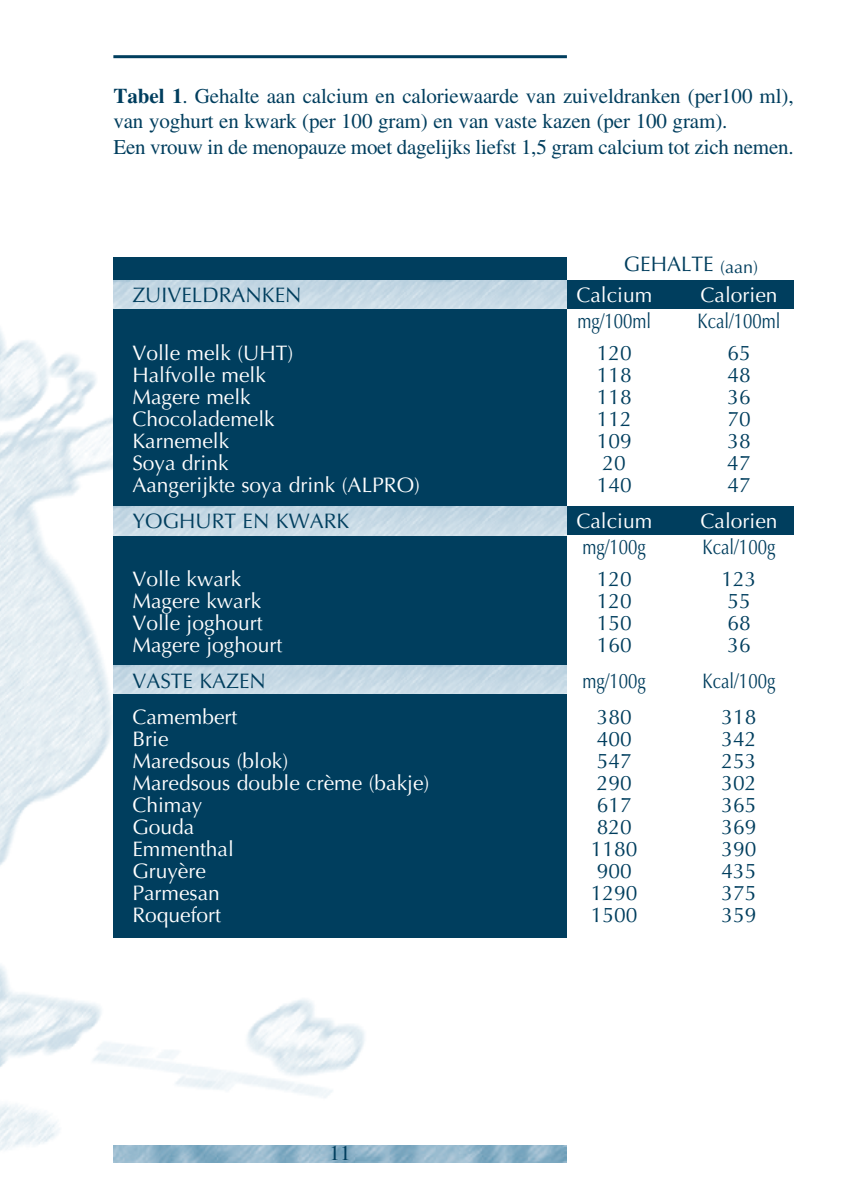
<style>
.page{position:relative;width:850px;height:1190px;background:#fff}
.page>*{position:absolute;margin:0;border:0;box-sizing:border-box;transform-origin:0 0}
.t1{font:21px "Optima";color:#fff}
.t2{font:21px/25.2px "Times";letter-spacing:-.005em;color:#003e5e}
.t3{font:21px "Optima";color:#003e5e}
.t4{font:21px "Optima";color:#003e5e;scale:.8 1}
.s1{font-weight:700}
.s2{font-size:18px}
</style>
<div class="page">
<img style="left:0;top:329px;width:365px;height:822px">
<img style="left:113px;top:1145px;width:454px;height:17px">
<div style="left:113px;top:257px;width:454px;height:681px;background:#003e5e"></div>
<img style="left:113px;top:281px;width:454px;height:28px">
<img style="left:113px;top:507px;width:454px;height:28px">
<img style="left:113px;top:666px;width:454px;height:28px">
<div style="left:567px;top:281px;width:227px;height:28px;background:#003e5e"></div>
<div style="left:567px;top:507px;width:227px;height:28px;background:#003e5e"></div>
<hr style="left:113px;top:55px;width:454px;height:3px;background:#003e5e">
<p class="t2" style="left:113px;top:86px;width:682px"><span class="s1">Tabel 1</span>. Gehalte aan calcium en caloriewaarde van zuiveldranken (per100 ml), van yoghurt en kwark (per 100 gram) en van vaste kazen (per 100 gram).<br>Een vrouw in de menopauze moet dagelijks liefst 1,5 gram calcium tot zich nemen.</p>
<p class="t3" style="left:624px;top:256px;width:136px">GEHALTE <span class="s2">(aan)</span></p>
<p class="t3" style="left:132px;top:286px;width:171px">ZUIVELDRANKEN</p>
<p class="t1" style="left:576px;top:286px;width:77px">Calcium</p>
<p class="t1" style="left:701px;top:286px;width:79px">Calorien</p>
<p class="t4" style="left:577px;top:312px;width:94px">mg/100ml</p>
<p class="t4" style="left:697px;top:312px;width:105px">Kcal/100ml</p>
<p class="t1" style="left:132px;top:344px;width:163px">Volle melk (UHT)</p>
<p class="t3" style="left:597px;top:344px;width:37px">120</p>
<p class="t3" style="left:727px;top:344px;width:25px">65</p>
<p class="t1" style="left:132px;top:366px;width:135px">Halfvolle melk</p>
<p class="t3" style="left:597px;top:366px;width:37px">118</p>
<p class="t3" style="left:727px;top:366px;width:25px">48</p>
<p class="t1" style="left:132px;top:388px;width:120px">Magere melk</p>
<p class="t3" style="left:597px;top:388px;width:37px">118</p>
<p class="t3" style="left:727px;top:388px;width:25px">36</p>
<p class="t1" style="left:132px;top:410px;width:144px">Chocolademelk</p>
<p class="t3" style="left:597px;top:410px;width:37px">112</p>
<p class="t3" style="left:727px;top:410px;width:25px">70</p>
<p class="t1" style="left:132px;top:432px;width:98px">Karnemelk</p>
<p class="t3" style="left:597px;top:432px;width:37px">109</p>
<p class="t3" style="left:727px;top:432px;width:25px">38</p>
<p class="t1" style="left:132px;top:454px;width:98px">Soya drink</p>
<p class="t3" style="left:603px;top:454px;width:25px">20</p>
<p class="t3" style="left:727px;top:454px;width:25px">47</p>
<p class="t1" style="left:132px;top:476px;width:289px">Aangerijkte soya drink (ALPRO)</p>
<p class="t3" style="left:597px;top:476px;width:37px">140</p>
<p class="t3" style="left:727px;top:476px;width:25px">47</p>
<p class="t3" style="left:132px;top:512px;width:218px">YOGHURT EN KWARK</p>
<p class="t1" style="left:576px;top:512px;width:77px">Calcium</p>
<p class="t1" style="left:701px;top:512px;width:79px">Calorien</p>
<p class="t4" style="left:583px;top:538px;width:81px">mg/100g</p>
<p class="t4" style="left:703px;top:538px;width:93px">Kcal/100g</p>
<p class="t1" style="left:132px;top:570px;width:111px">Volle kwark</p>
<p class="t3" style="left:597px;top:570px;width:37px">120</p>
<p class="t3" style="left:721px;top:570px;width:37px">123</p>
<p class="t1" style="left:132px;top:592px;width:130px">Magere kwark</p>
<p class="t3" style="left:597px;top:592px;width:37px">120</p>
<p class="t3" style="left:727px;top:592px;width:25px">55</p>
<p class="t1" style="left:132px;top:614px;width:132px">Volle joghourt</p>
<p class="t3" style="left:597px;top:614px;width:37px">150</p>
<p class="t3" style="left:727px;top:614px;width:25px">68</p>
<p class="t1" style="left:132px;top:636px;width:151px">Magere joghourt</p>
<p class="t3" style="left:597px;top:636px;width:37px">160</p>
<p class="t3" style="left:727px;top:636px;width:25px">36</p>
<p class="t3" style="left:132px;top:672px;width:135px">VASTE KAZEN</p>
<p class="t4" style="left:583px;top:672px;width:81px">mg/100g</p>
<p class="t4" style="left:703px;top:672px;width:93px">Kcal/100g</p>
<p class="t1" style="left:132px;top:708px;width:106px">Camembert</p>
<p class="t3" style="left:597px;top:708px;width:37px">380</p>
<p class="t3" style="left:721px;top:708px;width:37px">318</p>
<p class="t1" style="left:132px;top:730px;width:38px">Brie</p>
<p class="t3" style="left:597px;top:730px;width:37px">400</p>
<p class="t3" style="left:721px;top:730px;width:37px">342</p>
<p class="t1" style="left:132px;top:752px;width:157px">Maredsous (blok)</p>
<p class="t3" style="left:597px;top:752px;width:37px">547</p>
<p class="t3" style="left:721px;top:752px;width:37px">253</p>
<p class="t1" style="left:132px;top:774px;width:298px">Maredsous double crème (bakje)</p>
<p class="t3" style="left:597px;top:774px;width:37px">290</p>
<p class="t3" style="left:721px;top:774px;width:37px">302</p>
<p class="t1" style="left:132px;top:796px;width:72px">Chimay</p>
<p class="t3" style="left:597px;top:796px;width:37px">617</p>
<p class="t3" style="left:721px;top:796px;width:37px">365</p>
<p class="t1" style="left:132px;top:818px;width:63px">Gouda</p>
<p class="t3" style="left:597px;top:818px;width:37px">820</p>
<p class="t3" style="left:721px;top:818px;width:37px">369</p>
<p class="t1" style="left:132px;top:840px;width:103px">Emmenthal</p>
<p class="t3" style="left:591px;top:840px;width:48px">1180</p>
<p class="t3" style="left:721px;top:840px;width:37px">390</p>
<p class="t1" style="left:132px;top:862px;width:75px">Gruyère</p>
<p class="t3" style="left:597px;top:862px;width:37px">900</p>
<p class="t3" style="left:721px;top:862px;width:37px">435</p>
<p class="t1" style="left:132px;top:884px;width:89px">Parmesan</p>
<p class="t3" style="left:591px;top:884px;width:48px">1290</p>
<p class="t3" style="left:721px;top:884px;width:37px">375</p>
<p class="t1" style="left:132px;top:906px;width:90px">Roquefort</p>
<p class="t3" style="left:591px;top:906px;width:48px">1500</p>
<p class="t3" style="left:721px;top:906px;width:37px">359</p>
<p class="t2" style="left:330px;top:1142px;width:22px">11</p>
</div>
